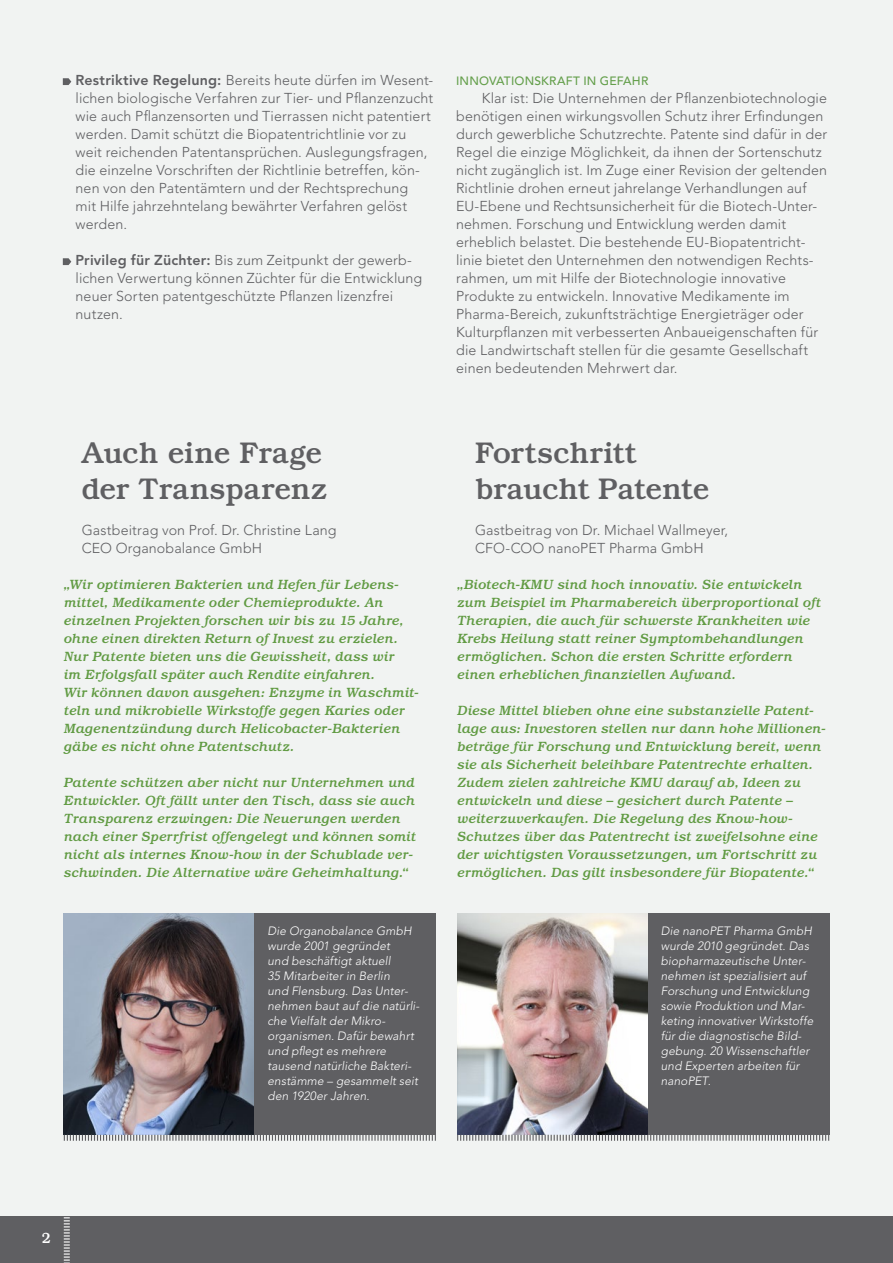
<style>
.page{position:relative;width:893px;height:1263px;background:#f1f3f2}
.page>*{position:absolute;margin:0;border:0;box-sizing:border-box;transform-origin:0 0}
.t1{font:500 30px/36px "Bookman Std";letter-spacing:-.01em;color:#5f5f62}
.t2{font:500 15px "Bookman Std";color:#fff}
.t3{font:300 14.25px/18px "Avenir LT Std";letter-spacing:.01em;color:#5f5f62}
.t4{font:italic 500 13.5px/18px "Bookman Std";letter-spacing:.005em;color:#619b43}
.t5{font:italic 300 12px/15px "Avenir LT Std";letter-spacing:.015em;color:#fff}
.t6{font:500 12px "Avenir LT Std";letter-spacing:.015em;color:#649f4b}
.s1{font-weight:800}
</style>
<div class="page">
<div style="left:0;top:1216px;width:893px;height:47px;background:#5f5f62"></div>
<svg style="left:64px;top:1217px;width:6px;height:46px"></svg>
<svg style="left:63px;top:78px;width:8px;height:7px"></svg>
<svg style="left:63px;top:258px;width:8px;height:7px"></svg>
<img style="left:64px;top:913px;width:191px;height:222px">
<div style="left:255px;top:913px;width:181px;height:222px;background:#5f5f62"></div>
<svg style="left:64px;top:1135px;width:372px;height:6px"></svg>
<img style="left:457px;top:913px;width:191px;height:222px">
<div style="left:648px;top:913px;width:181px;height:222px;background:#5f5f62"></div>
<svg style="left:457px;top:1135px;width:372px;height:6px"></svg>
<p class="t3" style="left:76px;top:71px;width:359px"><span class="s1">Restriktive Regelung:</span> Bereits heute dürfen im Wesent&shy;lichen biologische Verfahren zur Tier- und Pflanzenzucht wie auch Pflanzensorten und Tierrassen nicht patentiert werden. Damit schützt die Biopatentrichtlinie vor zu weit reichenden Patentansprüchen. Auslegungsfragen, die einzelne Vorschriften der Richtlinie betreffen, kön&shy;nen von den Patentämtern und der Rechtsprechung<br>mit Hilfe jahrzehntelang bewährter Verfahren gelöst werden.</p>
<p class="t3" style="left:76px;top:251px;width:348px"><span class="s1">Privileg für Züchter:</span> Bis zum Zeitpunkt der gewerb&shy;lichen Verwertung können Züchter für die Entwicklung neuer Sorten patentgeschützte Pflanzen lizenzfrei nutzen.</p>
<p class="t6" style="left:456px;top:74px;width:194px">INNOVATIONSKRAFT IN GEFAHR</p>
<p class="t3" style="left:456px;top:89px;width:373px;text-indent:26px">Klar ist: Die Unternehmen der Pflanzenbiotechnologie benötigen einen wirkungsvollen Schutz ihrer Erfindungen durch gewerbliche Schutzrechte. Patente sind dafür in der Regel die einzige Möglichkeit, da ihnen der Sortenschutz nicht zugänglich ist. Im Zuge einer Revision der geltenden Richtlinie drohen erneut jahrelange Verhandlungen auf EU-Ebene und Rechtsunsicherheit für die Biotech-Unter&shy;nehmen. Forschung und Entwicklung werden damit erheblich belastet. Die bestehende EU-Biopatentricht&shy;linie bietet den Unternehmen den notwendigen Rechts&shy;rahmen, um mit Hilfe der Biotechnologie innovative Produkte zu entwickeln. Innovative Medikamente im Pharma-Bereich, zukunftsträchtige Energieträger oder Kulturpflanzen mit verbesserten Anbaueigenschaften für die Landwirtschaft stellen für die gesamte Gesellschaft einen bedeutenden Mehrwert dar.</p>
<h1 class="t1" style="left:82px;top:435px;width:247px">Auch eine Frage der Transparenz</h1>
<p class="t3" style="left:82px;top:521px;width:256px">Gastbeitrag von Prof. Dr. Christine Lang<br>CEO Organobalance GmbH</p>
<p class="t4" style="left:64px;top:575px;width:356px">„Wir optimieren Bakterien und Hefen für Lebens&shy;mittel, Medikamente oder Chemieprodukte. An einzelnen Projekten forschen wir bis zu 15 Jahre, ohne einen direkten Return of Invest zu erzielen.<br>Nur Patente bieten uns die Gewissheit, dass wir<br>im Erfolgsfall später auch Rendite einfahren.<br>Wir können davon ausgehen: Enzyme in Waschmit&shy;teln und mikrobielle Wirkstoffe gegen Karies oder Magenentzündung durch Helicobacter-Bakterien gäbe es nicht ohne Patentschutz.</p>
<p class="t4" style="left:64px;top:773px;width:354px">Patente schützen aber nicht nur Unternehmen und Entwickler. Oft fällt unter den Tisch, dass sie auch Transparenz erzwingen: Die Neuerungen werden nach einer Sperrfrist offengelegt und können somit nicht als internes Know-how in der Schublade ver&shy;schwinden. Die Alternative wäre Geheimhaltung.“</p>
<h1 class="t1" style="left:475px;top:435px;width:236px">Fortschritt braucht Patente</h1>
<p class="t3" style="left:475px;top:521px;width:255px">Gastbeitrag von Dr. Michael Wallmeyer,<br>CFO-COO nanoPET Pharma GmbH</p>
<p class="t4" style="left:457px;top:575px;width:365px">„Biotech-KMU sind hoch innovativ. Sie entwickeln zum Beispiel im Pharmabereich überproportional oft Therapien, die auch für schwerste Krankheiten wie Krebs Heilung statt reiner Symptombehandlungen ermöglichen. Schon die ersten Schritte erfordern einen erheblichen finanziellen Aufwand.</p>
<p class="t4" style="left:457px;top:701px;width:370px">Diese Mittel blieben ohne eine substanzielle Patent&shy;lage aus: Investoren stellen nur dann hohe Millionen&shy;beträge für Forschung und Entwicklung bereit, wenn sie als Sicherheit beleihbare Patentrechte erhalten.<br>Zudem zielen zahlreiche KMU darauf ab, Ideen zu entwickeln und diese – gesichert durch Patente – weiterzuverkaufen. Die Regelung des Know-how-Schutzes über das Patentrecht ist zweifelsohne eine der wichtigsten Voraussetzungen, um Fortschritt zu ermöglichen. Das gilt insbesondere für Biopatente.“</p>
<p class="t5" style="left:267px;top:923px;width:154px">Die Organobalance GmbH wurde 2001 gegründet<br>und beschäftigt aktuell<br>35 Mitarbeiter in Berlin<br>und Flensburg. Das Unter&shy;nehmen baut auf die natürli&shy;che Vielfalt der Mikro&shy;organismen. Dafür bewahrt und pflegt es mehrere tausend natürliche Bakteri&shy;enstämme – gesammelt seit den 1920er Jahren.</p>
<p class="t5" style="left:661px;top:923px;width:154px">Die nanoPET Pharma GmbH wurde 2010 gegründet. Das biopharmazeutische Unter&shy;nehmen ist spezialisiert auf<br>Forschung und Entwicklung sowie Produktion und Mar&shy;keting innovativer Wirkstoffe für die diagnostische Bild&shy;gebung. 20 Wissenschaftler und Experten arbeiten für nanoPET.</p>
<p class="t2" style="left:42px;top:1229px;width:11px">2</p>
</div>
